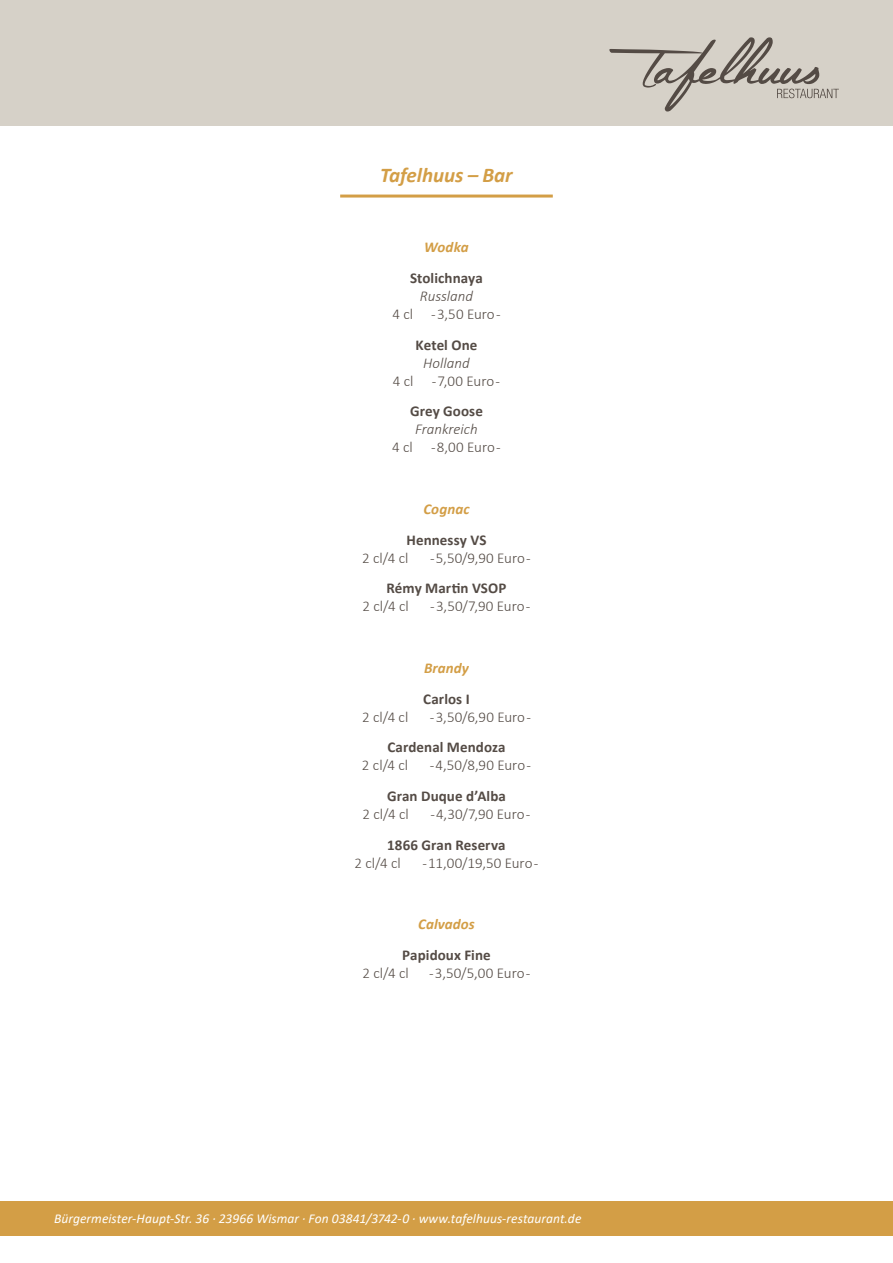
<style>
.page{position:relative;width:893px;height:1263px;background:#fff}
.page>*{position:absolute;margin:0;border:0;box-sizing:border-box;transform-origin:0 0}
.t1{font:italic 700 21px "Calibri";color:#d39e46}
.t2{font:300 15px "Calibri";letter-spacing:.005em;color:#544b45}
.t3{font:700 15px "Calibri";letter-spacing:.005em;color:#544b45}
.t4{font:italic 700 15px "Calibri";letter-spacing:.005em;color:#d39e46}
.t5{font:italic 300 15px "Calibri";color:#544b45}
.t6{font:italic 13.5px "Calibri";letter-spacing:.005em;color:#fff}
</style>
<div class="page">
<div style="left:0;top:0;width:893px;height:125px;background:#d6d1c8"></div>
<svg style="left:609px;top:37px;width:230px;height:75px"></svg>
<hr style="left:340px;top:195px;width:213px;height:3px;background:#d39e46">
<div style="left:0;top:1201px;width:893px;height:35px;background:#d39e46"></div>
<h1 class="t1" style="left:380px;top:160px;width:134px">Tafelhuus – Bar</h1>
<p class="t4" style="left:424px;top:236px;width:46px">Wodka</p>
<p class="t3" style="left:410px;top:267px;width:74px">Stolichnaya</p>
<p class="t5" style="left:420px;top:286px;width:55px">Russland</p>
<p class="t2" style="left:392px;top:304px;width:110px">4 cl - 3,50 Euro -</p>
<p class="t3" style="left:416px;top:334px;width:63px">Ketel One</p>
<p class="t5" style="left:423px;top:353px;width:48px">Holland</p>
<p class="t2" style="left:393px;top:371px;width:109px">4 cl - 7,00 Euro -</p>
<p class="t3" style="left:410px;top:401px;width:74px">Grey Goose</p>
<p class="t5" style="left:415px;top:420px;width:64px">Frankreich</p>
<p class="t2" style="left:392px;top:438px;width:110px">4 cl - 8,00 Euro -</p>
<p class="t4" style="left:423px;top:498px;width:48px">Cognac</p>
<p class="t3" style="left:407px;top:529px;width:81px">Hennessy VS</p>
<p class="t2" style="left:362px;top:548px;width:48px">2 cl/4 cl</p>
<p class="t2" style="left:430px;top:548px;width:102px">- 5,50/9,90 Euro -</p>
<p class="t3" style="left:387px;top:578px;width:121px">Rémy Martin VSOP</p>
<p class="t2" style="left:362px;top:597px;width:48px">2 cl/4 cl</p>
<p class="t2" style="left:430px;top:597px;width:102px">- 3,50/7,90 Euro -</p>
<p class="t4" style="left:424px;top:657px;width:46px">Brandy</p>
<p class="t3" style="left:423px;top:688px;width:48px">Carlos I</p>
<p class="t2" style="left:362px;top:707px;width:48px">2 cl/4 cl</p>
<p class="t2" style="left:430px;top:707px;width:102px">- 3,50/6,90 Euro -</p>
<p class="t3" style="left:387px;top:737px;width:120px">Cardenal Mendoza</p>
<p class="t2" style="left:362px;top:756px;width:48px">2 cl/4 cl</p>
<p class="t2" style="left:430px;top:756px;width:103px">- 4,50/8,90 Euro -</p>
<p class="t3" style="left:387px;top:785px;width:120px">Gran Duque d’Alba</p>
<p class="t2" style="left:362px;top:805px;width:48px">2 cl/4 cl</p>
<p class="t2" style="left:430px;top:805px;width:102px">- 4,30/7,90 Euro -</p>
<p class="t3" style="left:387px;top:834px;width:120px">1866 Gran Reserva</p>
<p class="t2" style="left:355px;top:854px;width:48px">2 cl/4 cl</p>
<p class="t2" style="left:422px;top:854px;width:117px">- 11,00/19,50 Euro -</p>
<p class="t4" style="left:418px;top:914px;width:58px">Calvados</p>
<p class="t3" style="left:402px;top:944px;width:90px">Papidoux Fine</p>
<p class="t2" style="left:362px;top:964px;width:48px">2 cl/4 cl</p>
<p class="t2" style="left:429px;top:964px;width:103px">- 3,50/5,00 Euro -</p>
<p class="t6" style="left:54px;top:1209px;width:529px">Bürgermeister-Haupt-Str. 36 · 23966 Wismar · Fon 03841/3742-0 · www.tafelhuus-restaurant.de</p>
</div>
